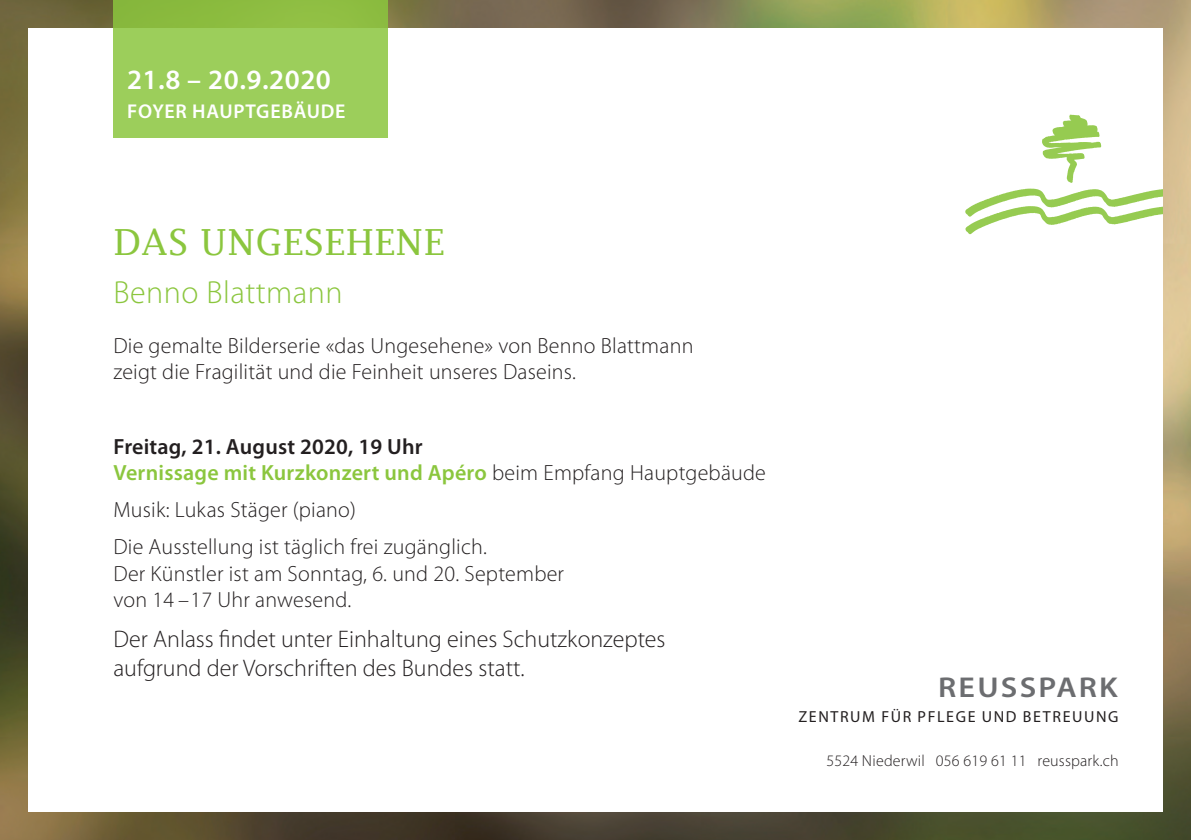
<style>
.page{position:relative;width:1191px;height:840px;background:#fff}
.page>*{position:absolute;margin:0;border:0;box-sizing:border-box;transform-origin:0 0}
.t1{font:36px "Lucida Fax";letter-spacing:.015em;color:#8bc63e}
.t2{font:300 32px "Myriad Pro";letter-spacing:.015em;color:#8bc63e}
.t3{font:600 28.8px "Myriad Pro";letter-spacing:.07em;color:#6c6d70;scale:1.11 1}
.t4{font:600 28px "Myriad Pro";letter-spacing:.02em;color:#fff}
.t5{font:300 24px/28.8px "Myriad Pro";color:#231f20}
.t6{font:300 22px/26px "Myriad Pro";letter-spacing:.01em;color:#231f20}
.t7{font:600 22px/26px "Myriad Pro";letter-spacing:.01em;color:#8bc63e}
.t8{font:600 20px "Myriad Pro";letter-spacing:.04em;color:#fff}
.t9{font:300 16px "Myriad Pro";letter-spacing:.01em;color:#231f20}
.t10{font:16px "Myriad Pro";letter-spacing:.1em;color:#231f20}
.s1{color:#231f20}
.s2{font-weight:300;color:#231f20}
</style>
<div class="page">
<img style="left:0;top:0;width:1191px;height:839px">
<div style="left:28px;top:28px;width:1134px;height:783px;background:#fff"></div>
<svg style="left:113px;top:0;width:274px;height:137px;fill:#9cce5b"></svg>
<svg style="left:965px;top:115px;width:197px;height:119px"></svg>
<p class="t4" style="left:127px;top:62px;width:205px">21.8 – 20.9.2020</p>
<p class="t8" style="left:127px;top:98px;width:220px">FOYER HAUPTGEBÄUDE</p>
<h1 class="t1" style="left:113px;top:221px;width:332px">DAS UNGESEHENE</h1>
<h2 class="t2" style="left:113px;top:273px;width:231px">Benno Blattmann</h2>
<p class="t6" style="left:113px;top:332px;width:581px">Die gemalte Bilderserie «das Ungesehene» von Benno Blattmann zeigt die Fragilität und die Feinheit unseres Daseins.</p>
<p class="t7" style="left:113px;top:432px;width:654px"><span class="s1">Freitag, 21. August 2020, 19 Uhr<br></span>Vernissage mit Kurzkonzert und Apéro <span class="s2">beim Empfang Hauptgebäude</span></p>
<p class="t6" style="left:113px;top:490px;width:375px;line-height:37.4px">Musik: Lukas Stäger (piano)<br>Die Ausstellung ist täglich frei zugänglich.</p>
<p class="t6" style="left:113px;top:559px;width:452px">Der Künstler ist am Sonntag, 6. und 20. September von 14 –17 Uhr anwesend.</p>
<p class="t5" style="left:113px;top:623px;width:553px">Der Anlass findet unter Einhaltung eines Schutzkonzeptes aufgrund der Vorschriften des Bundes statt.</p>
<h3 class="t3" style="left:938px;top:668px;width:163px">REUSSPARK</h3>
<p class="t10" style="left:798px;top:706px;width:321px">ZENTRUM FÜR PFLEGE UND BETREUUNG</p>
<p class="t9" style="left:826px;top:750px;width:294px">5524 Niederwil 056 619 61 11 reusspark.ch</p>
</div>
